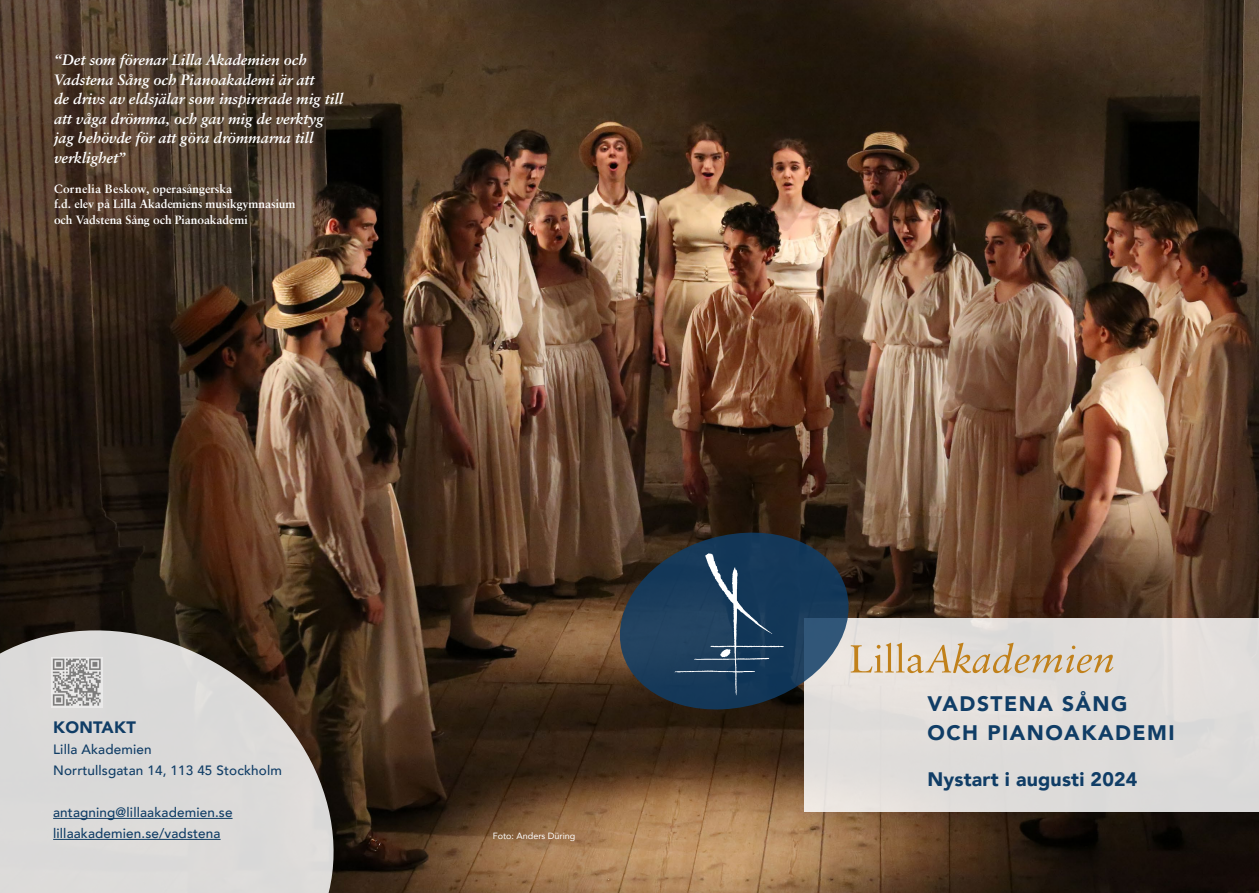
<style>
.page{position:relative;width:1259px;height:893px;background:#fff}
.page>*{position:absolute;margin:0;border:0;box-sizing:border-box;transform-origin:0 0}
.t1{font:900 21px/28.8px "Avenir";letter-spacing:.07em;color:#103d66}
.t2{font:900 19.5px "Avenir";letter-spacing:.01em;color:#103d66}
.t3{font:900 16.5px "Avenir";letter-spacing:.02em;color:#103d66}
.t4{font:italic 700 15px/19.5px "Sabon LT Pro";letter-spacing:-.005em;color:#fff}
.t5{font:500 13.5px/21px "Avenir";letter-spacing:.01em;color:#103d66}
.t6{font:700 12px/15px "Sabon LT Pro";letter-spacing:-.005em;color:#fff}
.t7{font:9px "Avenir";color:#fff}
</style>
<div class="page">
<img style="left:0;top:0;width:1259px;height:893px">
<div style="left:804px;top:618px;width:455px;height:194px;background:#dfdcda"></div>
<svg style="left:620px;top:533px;width:493px;height:176px"></svg>
<svg style="left:0;top:603px;width:363px;height:290px;background:#a6a19d"></svg>
<hr style="left:53px;top:818px;width:179px;height:1px;background:#103d66">
<hr style="left:53px;top:839px;width:168px;height:1px;background:#103d66">
<img style="left:51px;top:657px;width:51px;height:50px">
<p class="t4" style="left:54px;top:50px;width:291px">“Det som förenar Lilla Akademien och Vadstena Sång och Pianoakademi är att<br>de drivs av eldsjälar som inspirerade mig till att våga drömma, och gav mig de verktyg jag behövde för att göra drömmarna till verklighet”</p>
<p class="t6" style="left:54px;top:181px;width:243px">Cornelia Beskow, operasångerska<br>f.d. elev på Lilla Akademiens musikgymnasium</p>
<p class="t6" style="left:54px;top:212px;width:195px">och Vadstena Sång och Pianoakademi</p>
<p class="t3" style="left:53px;top:713px;width:84px">KONTAKT</p>
<p class="t5" style="left:53px;top:738px;width:230px">Lilla Akademien<br>Norrtullsgatan 14, 113 45 Stockholm</p>
<p class="t5" style="left:53px;top:801px;width:181px">antagning@lillaakademien.se lillaakademien.se/vadstena</p>
<p class="t7" style="left:493px;top:829px;width:84px">Foto: Anders Düring</p>
<h1 class="t1" style="left:927px;top:689px;width:249px">VADSTENA SÅNG<br>OCH PIANOAKADEMI</h1>
<h2 class="t2" style="left:927px;top:762px;width:211px">Nystart i augusti 2024</h2>
</div>
